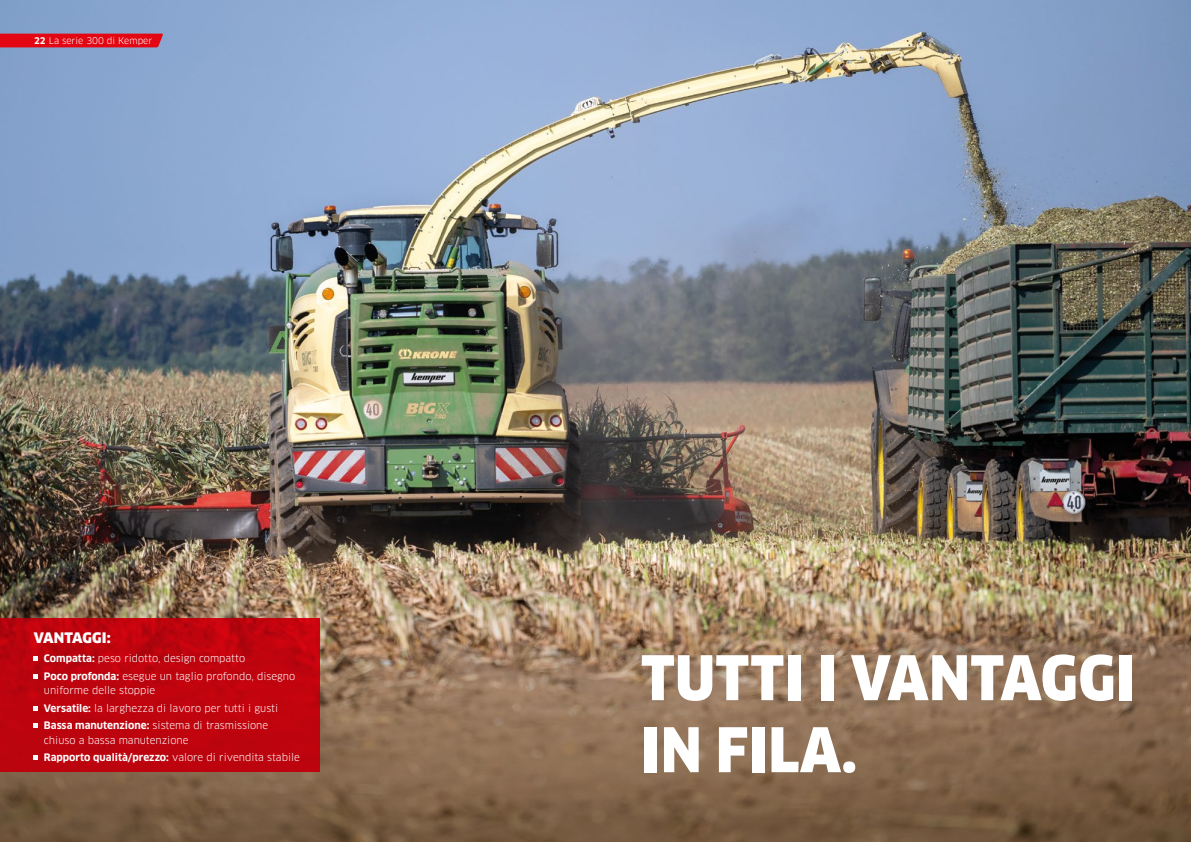
<style>
.page{position:relative;width:1191px;height:842px;background:#fff}
.page>*{position:absolute;margin:0;border:0;box-sizing:border-box;transform-origin:0 0}
.t1{font:900 condensed 60px/72px "Clan OT";letter-spacing:.01em;color:#fff}
.t2{font:900 14.1px "Clan OT";letter-spacing:.01em;color:#fff}
.t3{font:10.1px/17.5px "Clan OT";color:#fff}
.t4{font:9px "Clan OT";color:#fff}
.s1{font-weight:700}
</style>
<div class="page">
<img style="left:0;top:0;width:1191px;height:563px">
<svg style="left:0;top:563px;width:1191px;height:279px;background:#907357"></svg>
<svg style="left:0;top:619px;width:319px;height:153px;background:#be040e"></svg>
<svg style="left:34px;top:656px;width:4px;height:5px"></svg>
<svg style="left:34px;top:674px;width:4px;height:4px"></svg>
<svg style="left:34px;top:706px;width:4px;height:4px"></svg>
<svg style="left:34px;top:724px;width:4px;height:4px"></svg>
<svg style="left:34px;top:756px;width:4px;height:4px"></svg>
<div style="left:0;top:34px;width:163px;height:13px;background:#e30613"></div>
<p class="t4" style="left:34px;top:35px;width:120px"><span class="s1">22</span> La serie 300 di Kemper</p>
<h2 class="t2" style="left:34px;top:629px;width:78px">VANTAGGI:</h2>
<p class="t3" style="left:44px;top:650px;width:253px"><span class="s1">Compatta:</span> peso ridotto, design compatto<br><span class="s1">Poco profonda:</span> esegue un taglio profondo, disegno</p>
<p class="t3" style="left:44px;top:682px;width:236px">uniforme delle stoppie<br><span class="s1">Versatile:</span> la larghezza di lavoro per tutti i gusti<br><span class="s1">Bassa manutenzione:</span> sistema di trasmissione</p>
<p class="t3" style="left:44px;top:731px;width:257px">chiuso a bassa manutenzione<br><span class="s1">Rapporto qualità/prezzo:</span> valore di rivendita stabile</p>
<h1 class="t1" style="left:641px;top:643px;width:495px">TUTTI I VANTAGGI<br>IN FILA.</h1>
</div>
